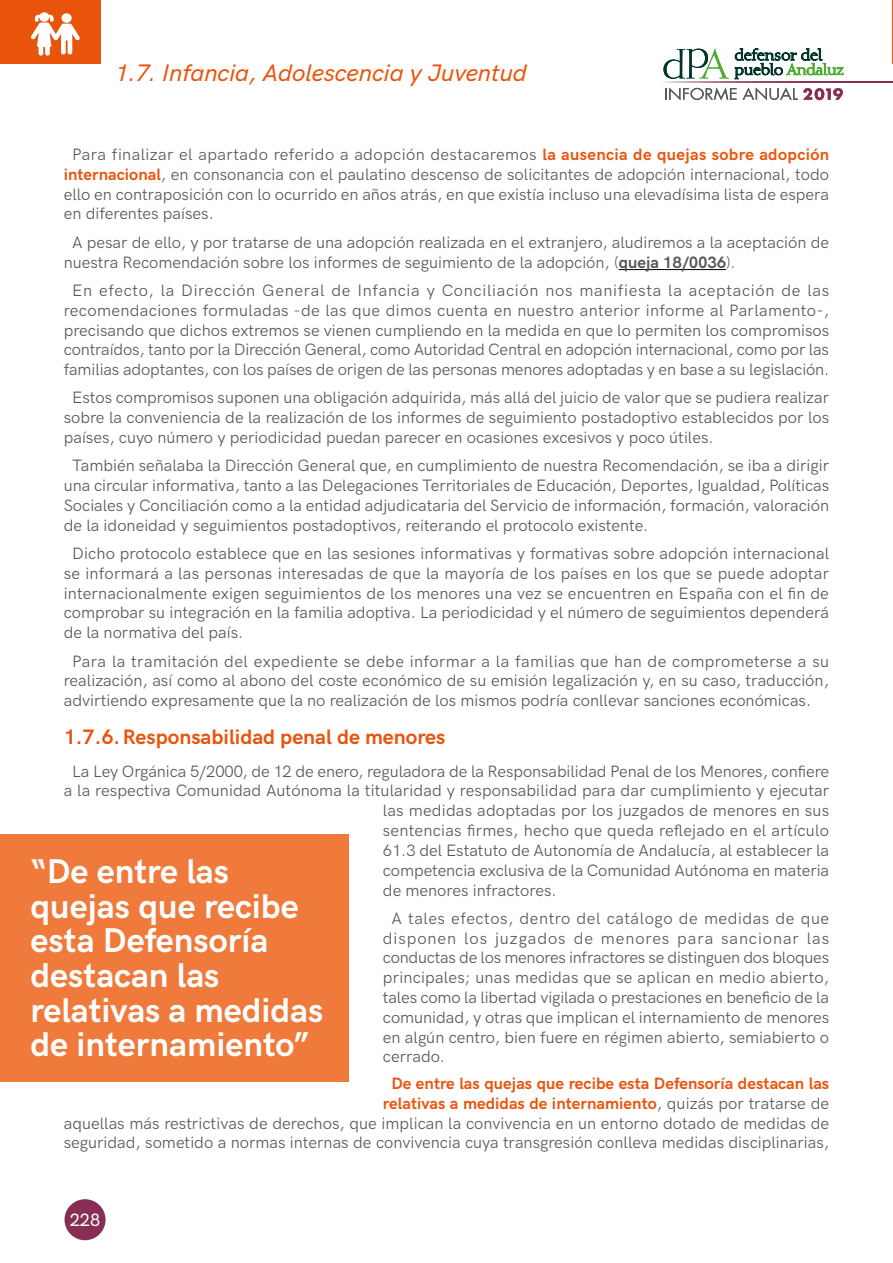
<style>
.page{position:relative;width:893px;height:1263px;background:#fff}
.page>*{position:absolute;margin:0;border:0;box-sizing:border-box;transform-origin:0 0}
.t1{font:700 34.5px/34.5px "HK Grotesk";color:#fff}
.t2{font:italic 500 24px "HK Grotesk";color:#e9540d}
.t3{font:700 21px "HK Grotesk";color:#e9540d}
.t4{font:500 18px "HK Grotesk";color:#fff}
.t5{font:16.5px/19.8px "HK Grotesk";color:#575756;text-align:justify}
.s1{font-weight:700;color:#e9540d}
.s2{font-weight:700}
</style>
<div class="page">
<hr style="left:619px;top:269px;width:107px;height:1px;background:#000">
<div style="left:0;top:834px;width:349px;height:247px;background:#ef7a3b"></div>
<svg style="left:735px;top:48px;width:108px;height:31px"></svg>
<svg style="left:663px;top:49px;width:66px;height:30px"></svg>
<svg style="left:663px;top:81px;width:230px;height:1px"></svg>
<svg style="left:665px;top:87px;width:71px;height:13px"></svg>
<svg style="left:743px;top:87px;width:100px;height:13px"></svg>
<div style="left:65px;top:1199px;width:41px;height:41px;background:#882d54;border-radius:50%"></div>
<div style="left:0;top:0;width:101px;height:64px;background:#e9540d"></div>
<svg style="left:31px;top:12px;width:49px;height:44px"></svg>
<hr style="left:892px;top:0;width:1px;height:64px;background:#e9540d">
<h2 class="t2" style="left:115px;top:54px;width:414px">1.7. Infancia, Adolescencia y Juventud</h2>
<p class="t5" style="left:64px;top:143px;width:767px;text-indent:9px">Para finalizar el apartado referido a adopción destacaremos <span class="s1">la ausencia de quejas sobre adopción internacional</span>, en consonancia con el paulatino descenso de solicitantes de adopción internacional, todo ello en contraposición con lo ocurrido en años atrás, en que existía incluso una elevadísima lista de espera en diferentes países.</p>
<p class="t5" style="left:64px;top:231px;width:767px;text-indent:9px">A pesar de ello, y por tratarse de una adopción realizada en el extranjero, aludiremos a la aceptación de nuestra Recomendación sobre los informes de seguimiento de la adopción, (<span class="s2">queja 18/0036</span>).</p>
<p class="t5" style="left:64px;top:279px;width:767px;text-align:center">En efecto, la Dirección General de Infancia y Conciliación nos manifiesta la aceptación de las recomendaciones formuladas -de las que dimos cuenta en nuestro anterior informe al Parlamento-, precisando que dichos extremos se vienen cumpliendo en la medida en que lo permiten los compromisos contraídos, tanto por la Dirección General, como Autoridad Central en adopción internacional, como por las familias adoptantes, con los países de origen de las personas menores adoptadas y en base a su legislación.</p>
<p class="t5" style="left:64px;top:387px;width:767px;text-indent:9px">Estos compromisos suponen una obligación adquirida, más allá del juicio de valor que se pudiera realizar sobre la conveniencia de la realización de los informes de seguimiento postadoptivo establecidos por los países, cuyo número y periodicidad puedan parecer en ocasiones excesivos y poco útiles.</p>
<p class="t5" style="left:64px;top:454px;width:767px;text-indent:9px">También señalaba la Dirección General que, en cumplimiento de nuestra Recomendación, se iba a dirigir una circular informativa, tanto a las Delegaciones Territoriales de Educación, Deportes, Igualdad, Políticas Sociales y Conciliación como a la entidad adjudicataria del Servicio de información, formación, valoración de la idoneidad y seguimientos postadoptivos, reiterando el protocolo existente.</p>
<p class="t5" style="left:64px;top:542px;width:767px;text-indent:9px">Dicho protocolo establece que en las sesiones informativas y formativas sobre adopción internacional se informará a las personas interesadas de que la mayoría de los países en los que se puede adoptar internacionalmente exigen seguimientos de los menores una vez se encuentren en España con el fin de comprobar su integración en la familia adoptiva. La periodicidad y el número de seguimientos dependerá de la normativa del país.</p>
<p class="t5" style="left:64px;top:650px;width:767px;text-indent:9px">Para la tramitación del expediente se debe informar a la familias que han de comprometerse a su realización, así como al abono del coste económico de su emisión legalización y, en su caso, traducción, advirtiendo expresamente que la no realización de los mismos podría conllevar sanciones económicas.</p>
<p class="t3" style="left:64px;top:721px;width:383px">1.7.6.Responsabilidad penal de menores</p>
<p class="t5" style="left:72px;top:760px;width:758px">La Ley Orgánica 5/2000, de 12 de enero, reguladora de la Responsabilidad Penal de los Menores, confiere</p>
<p class="t5" style="left:64px;top:780px;width:767px">a la respectiva Comunidad Autónoma la titularidad y responsabilidad para dar cumplimiento y ejecutar</p>
<p class="t5" style="left:383px;top:799px;width:448px">las medidas adoptadas por los juzgados de menores en sus</p>
<p class="t5" style="left:383px;top:819px;width:448px">sentencias firmes, hecho que queda reflejado en el artículo</p>
<p class="t5" style="left:383px;top:839px;width:448px">61.3 del Estatuto de Autonomía de Andalucía, al establecer la</p>
<p class="t5" style="left:383px;top:859px;width:448px">competencia exclusiva de la Comunidad Autónoma en materia</p>
<p class="t5" style="left:383px;top:879px;width:175px">de menores infractores.</p>
<p class="t5" style="left:383px;top:907px;width:448px;text-indent:9px">A tales efectos, dentro del catálogo de medidas de que disponen los juzgados de menores para sancionar las conductas de los menores infractores se distinguen dos bloques principales; unas medidas que se aplican en medio abierto, tales como la libertad vigilada o prestaciones en beneficio de la comunidad, y otras que implican el internamiento de menores en algún centro, bien fuere en régimen abierto, semiabierto o cerrado.</p>
<p class="t5" style="left:64px;top:1072px;width:767px;text-align:right"><span class="s1">De entre las quejas que recibe esta Defensoría destacan las<br>relativas a medidas de internamiento</span>, quizás por tratarse de<br>aquellas más restrictivas de derechos, que implican la convivencia en un entorno dotado de medidas de seguridad, sometido a normas internas de convivencia cuya transgresión conlleva medidas disciplinarias,</p>
<h1 class="t1" style="left:30px;top:852px;width:294px">“De entre las quejas que recibe esta Defensoría destacan las relativas a medidas de internamiento”</h1>
<p class="t4" style="left:70px;top:1206px;width:32px">228</p>
</div>
